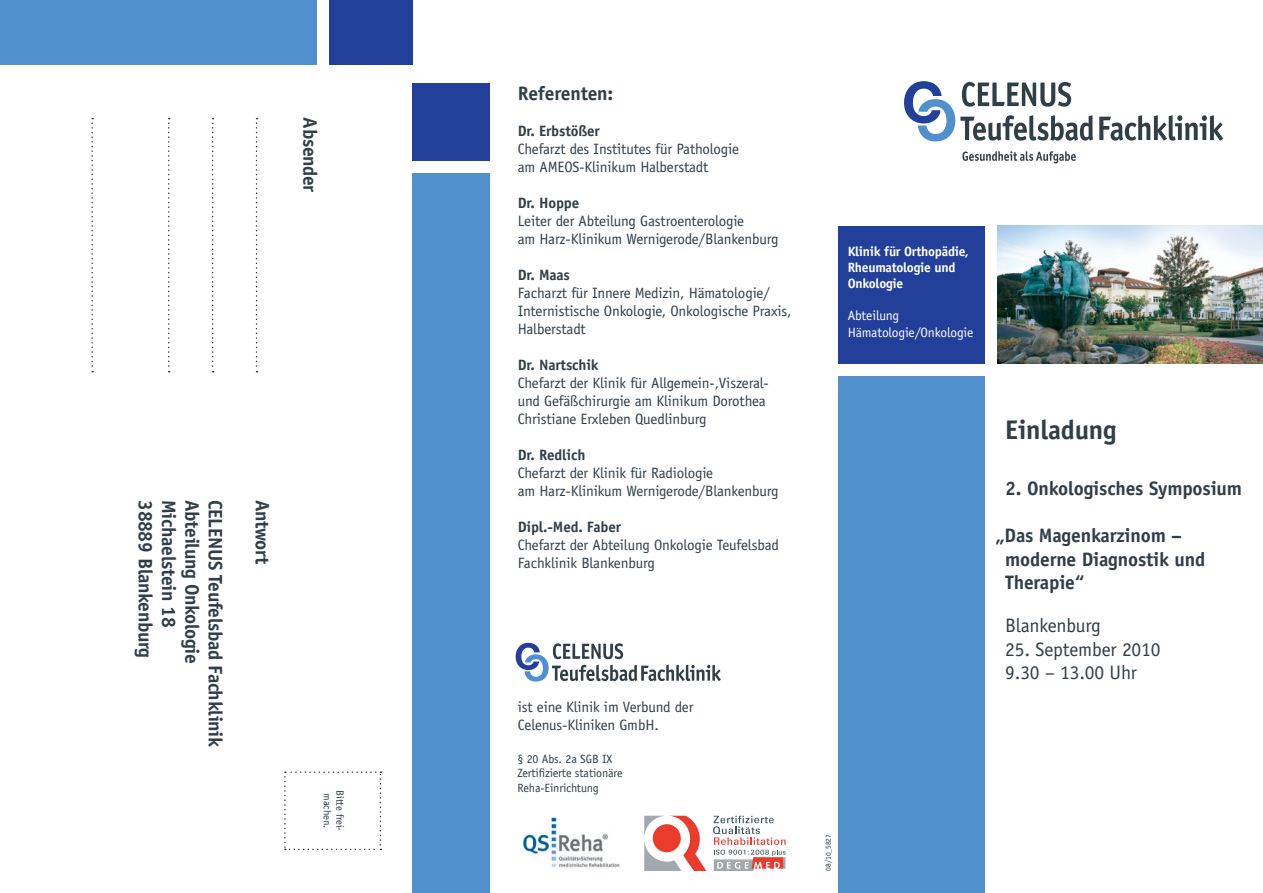
<style>
.page{position:relative;width:1263px;height:893px;background:#fff}
.page>*{position:absolute;margin:0;border:0;box-sizing:border-box;transform-origin:0 0}
.t1{font:700 27px "Officina Sans";letter-spacing:-.01em;color:#2f3f48}
.t2{font:700 19.5px/23.4px "Officina Sans";letter-spacing:-.02em;color:#2f3f48}
.t3{font:19.5px/23.4px "Officina Sans";letter-spacing:-.01em;color:#2f3f48}
.t4{font:15px/18px "Officina Sans";letter-spacing:-.01em;color:#2f3f48}
.t5{font:700 15px "Officina Sans";letter-spacing:-.01em;color:#2f3f48}
.t6{font:700 13.5px/16.2px "Officina Sans";letter-spacing:-.02em;color:#fff}
.t7{font:13.5px/16.2px "Officina Sans";letter-spacing:-.01em;color:#fff}
.t8{font:12px/14.4px "Officina Sans";letter-spacing:-.01em;color:#2f3f48}
.t9{font:10.5px "Officina Sans";letter-spacing:-.01em;color:#2f3f48}
.t10{font:7.5px "Officina Sans";letter-spacing:-.01em;color:#2f3f48}
</style>
<div class="page">
<div style="left:838px;top:226px;width:146px;height:138px;background:#223f99"></div>
<img style="left:997px;top:226px;width:266px;height:138px">
<div style="left:838px;top:376px;width:146px;height:517px;background:#5090cc"></div>
<svg style="left:904px;top:81px;width:189px;height:61px"></svg>
<svg style="left:1099px;top:115px;width:124px;height:26px"></svg>
<svg style="left:962px;top:151px;width:114px;height:12px"></svg>
<div style="left:413px;top:84px;width:77px;height:77px;background:#223f99"></div>
<div style="left:330px;top:0;width:83px;height:64px;background:#223f99"></div>
<div style="left:413px;top:173px;width:77px;height:720px;background:#5090cc"></div>
<div style="left:0;top:0;width:317px;height:64px;background:#5090cc"></div>
<svg style="left:516px;top:643px;width:205px;height:39px"></svg>
<img style="left:522px;top:817px;width:98px;height:51px">
<svg style="left:644px;top:816px;width:62px;height:55px"></svg>
<div style="left:653px;top:824px;width:28px;height:28px;background:#ea3b2d;border-radius:50%"></div>
<svg style="left:713px;top:816px;width:73px;height:55px"></svg>
<svg style="left:256px;top:118px;width:1px;height:254px"></svg>
<svg style="left:212px;top:118px;width:2px;height:254px"></svg>
<svg style="left:168px;top:118px;width:2px;height:254px"></svg>
<svg style="left:91px;top:118px;width:2px;height:254px"></svg>
<svg style="left:284px;top:771px;width:97px;height:79px"></svg>
<h2 class="t2" style="left:320px;top:117px;width:76px;rotate:90deg">Absender</h2>
<h2 class="t2" style="left:155px;top:500px;width:159px;rotate:90deg">38889 Blankenburg</h2>
<h2 class="t2" style="left:179px;top:500px;width:129px;rotate:90deg">Michaelstein 18</h2>
<h2 class="t2" style="left:202px;top:500px;width:165px;rotate:90deg">Abteilung Onkologie</h2>
<h2 class="t2" style="left:226px;top:500px;width:249px;rotate:90deg">CELENUS Teufelsbad Fachklinik</h2>
<h2 class="t2" style="left:272px;top:500px;width:65px;rotate:90deg">Antwort</h2>
<p class="t9" style="left:332px;top:793px;width:36px;rotate:90deg">machen.</p>
<p class="t9" style="left:344px;top:790px;width:42px;rotate:90deg">Bitte frei-</p>
<h2 class="t2" style="left:518px;top:83px;width:97px">Referenten:</h2>
<p class="t5" style="left:518px;top:125px;width:84px">Dr. Erbstößer</p>
<p class="t4" style="left:518px;top:141px;width:223px">Chefarzt des Institutes für Pathologie am AMEOS-Klinikum Halberstadt</p>
<p class="t5" style="left:518px;top:197px;width:63px">Dr. Hoppe</p>
<p class="t4" style="left:518px;top:213px;width:262px">Leiter der Abteilung Gastroenterologie<br>am Harz-Klinikum Wernigerode/Blankenburg</p>
<p class="t5" style="left:518px;top:269px;width:54px">Dr. Maas</p>
<p class="t4" style="left:518px;top:285px;width:275px">Facharzt für Innere Medizin, Hämatologie/<br>Internistische Onkologie, Onkologische Praxis,<br>Halberstadt</p>
<p class="t5" style="left:518px;top:359px;width:82px">Dr. Nartschik</p>
<p class="t4" style="left:518px;top:375px;width:253px">Chefarzt der Klinik für Allgemein-,Viszeral&shy;und Gefäßchirurgie am Klinikum Dorothea<br>Christiane Erxleben Quedlinburg</p>
<p class="t5" style="left:518px;top:449px;width:69px">Dr. Redlich</p>
<p class="t4" style="left:518px;top:465px;width:262px">Chefarzt der Klinik für Radiologie<br>am Harz-Klinikum Wernigerode/Blankenburg</p>
<p class="t5" style="left:518px;top:521px;width:105px">Dipl.-Med. Faber</p>
<p class="t4" style="left:518px;top:537px;width:263px">Chefarzt der Abteilung Onkologie Teufelsbad<br>Fachklinik Blankenburg</p>
<p class="t4" style="left:518px;top:699px;width:177px">ist eine Klinik im Verbund der<br>Celenus-Kliniken GmbH.</p>
<p class="t8" style="left:517px;top:753px;width:107px">§ 20 Abs. 2a SGB IX<br>Zertifizierte stationäre<br>Reha-Einrichtung</p>
<p class="t6" style="left:848px;top:244px;width:123px">Klinik für Orthopädie,<br>Rheumatologie und<br>Onkologie</p>
<p class="t7" style="left:848px;top:309px;width:127px">Abteilung<br>Hämatologie/Onkologie</p>
<h1 class="t1" style="left:1005px;top:420px;width:113px">Einladung</h1>
<h2 class="t2" style="left:1005px;top:479px;width:238px">2. Onkologisches Symposium</h2>
<h2 class="t2" style="left:1005px;top:525px;width:201px;text-indent:-10px">„Das Magenkarzinom – moderne Diagnostik und<br>Therapie“</h2>
<h2 class="t3" style="left:1005px;top:615px;width:97px">Blankenburg</h2>
<h2 class="t3" style="left:1005px;top:639px;width:157px">25. September 2010<br>9.30 – 13.00 Uhr</h2>
<p class="t10" style="left:825px;top:871px;width:38px;rotate:-90deg">08/10_5827</p>
</div>
